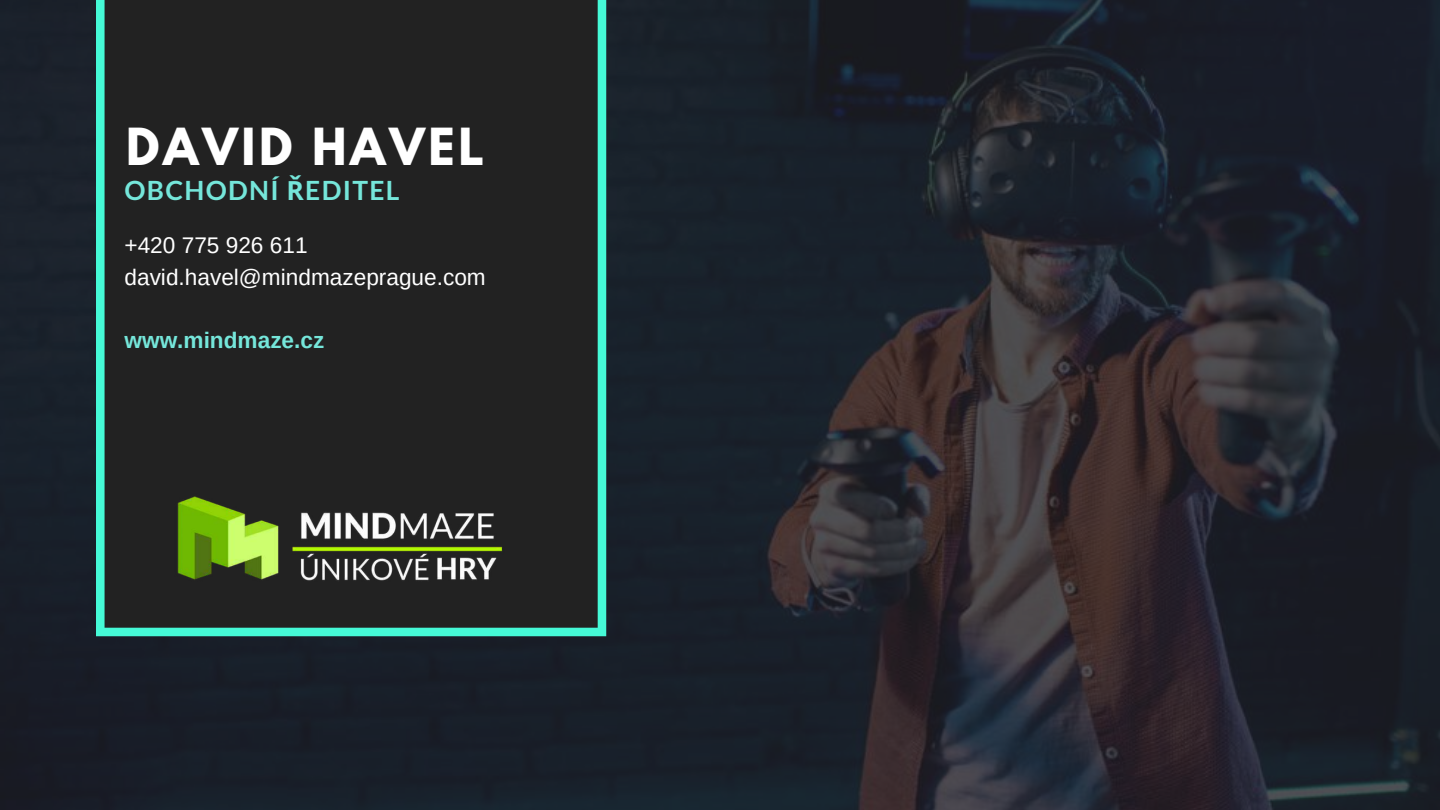
<style>
.page{position:relative;width:1440px;height:810px;background:#fff}
.page>*{position:absolute;margin:0;border:0;box-sizing:border-box;transform-origin:0 0}
.t1{font:700 45.3px "League Spartan";letter-spacing:.08em;color:#fff}
.t2{font:700 26.4px "Lato";letter-spacing:.05em;color:#75e6da}
.t3{font:22.6px/31.5px "Arimo";color:#fff}
.t4{font:700 22.6px "Arimo";color:#75e6da}
.s1{font-family:"Noto Sans"}
</style>
<div class="page">
<img style="left:0;top:0;width:1440px;height:810px">
<div style="left:96px;top:0;width:510px;height:636px;background:#222"></div>
<img style="left:140px;top:489px;width:411px;height:103px">
<h1 class="t1" style="left:126px;top:124px;width:359px">DAVID HAVEL</h1>
<p class="t2" style="left:124px;top:174px;width:277px">OBCHODNÍ <span class="s1">Ř</span>EDITEL</p>
<p class="t3" style="left:124px;top:230px;width:363px">+420 775 926 611 david.havel@mindmazeprague.com</p>
<p class="t4" style="left:124px;top:327px;width:201px">www.mindmaze.cz</p>
</div>
